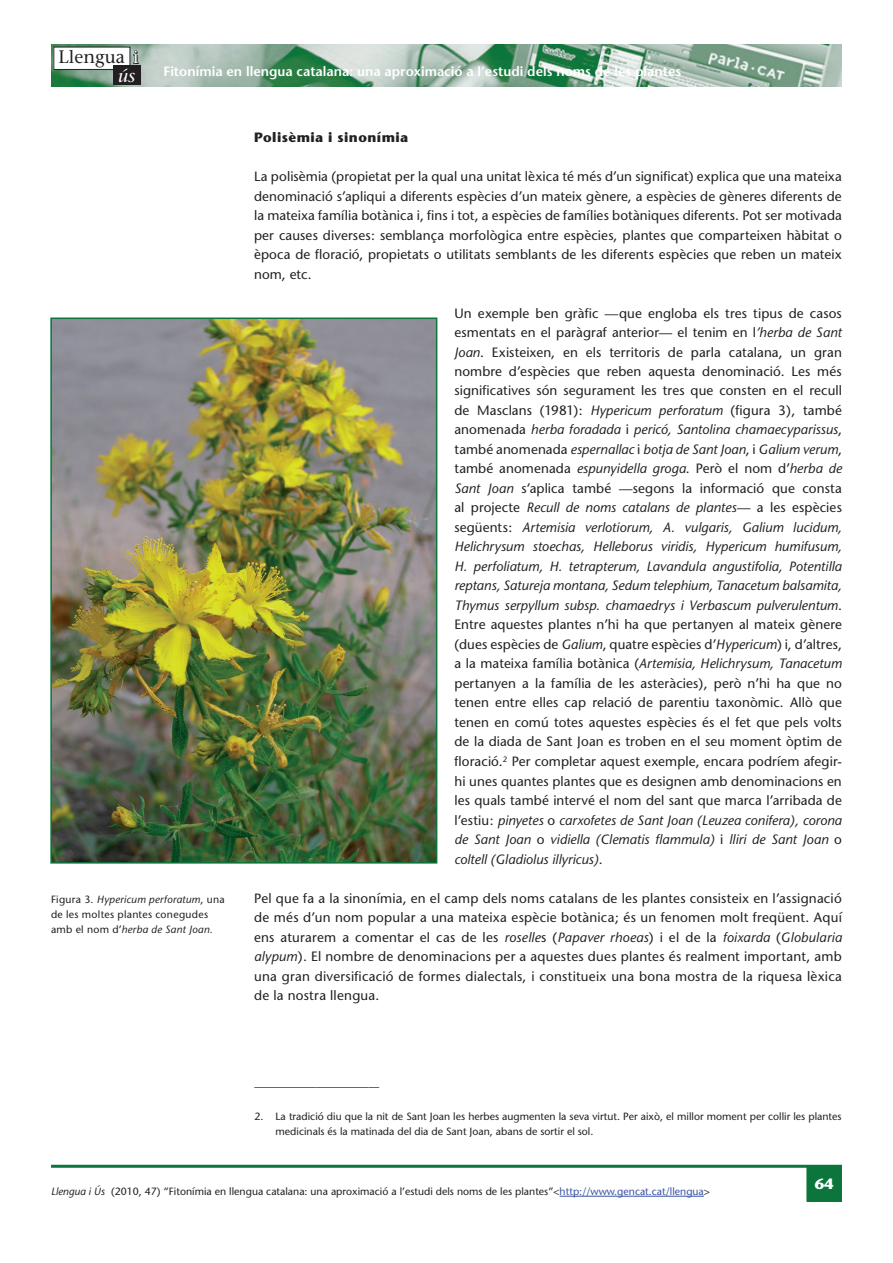
<style>
.page{position:relative;width:893px;height:1263px;background:#fff}
.page>*{position:absolute;margin:0;border:0;box-sizing:border-box;transform-origin:0 0}
.t1{font:18px/18.6px "Stone Serif";color:#231f20;text-align:right}
.t2{font:700 15px "Stone Sans";color:#fff}
.t3{font:13.5px/19.5px "Stone Sans";letter-spacing:.01em;color:#231f20;text-align:justify}
.t4{font:600 13.5px "Stone Sans";color:#fff}
.t5{font:700 13.5px "Stone Sans";letter-spacing:.035em;color:#231f20}
.t6{font:10.5px/15px "Stone Sans";color:#231f20}
.t7{font:10.5px/15px "Stone Sans";letter-spacing:.03em;color:#231f20}
.s1{color:#fff}
.s2{font-style:italic;color:#fff}
.s3{font-style:italic}
.s4{color:#3853a3}
</style>
<div class="page">
<img style="left:51px;top:44px;width:791px;height:43px">
<div style="left:807px;top:1167px;width:34px;height:34px;background:#0b753c"></div>
<div style="left:806px;top:1166px;width:36px;height:36px;border:2px solid #0b753c"></div>
<hr style="left:51px;top:1165px;width:791px;height:3px;background:#0b753c">
<hr style="left:560px;top:1196px;width:144px;height:1px;background:#3853a3">
<div style="left:54px;top:47px;width:76px;height:22px;background:#fff"></div>
<div style="left:53px;top:47px;width:77px;height:23px;border:1px solid #231f20"></div>
<svg style="left:133px;top:50px;width:5px;height:13px"></svg>
<div style="left:114px;top:66px;width:27px;height:19px;background:#231f20"></div>
<img style="left:53px;top:320px;width:381px;height:540px">
<div style="left:50px;top:317px;width:387px;height:546px;border:2px solid #0b753c"></div>
<h1 class="t1" style="left:59px;top:48px;width:81px">Llengua <span class="s1">i </span><span class="s2">ús</span></h1>
<p class="t4" style="left:163px;top:63px;width:519px">Fitonímia en llengua catalana: una aproximació a l’estudi dels noms de les plantes</p>
<p class="t7" style="left:51px;top:891px;width:175px">Figura 3. <span class="s3">Hypericum perforatum</span>, una de les moltes plantes conegudes amb el nom d’<span class="s3">herba de Sant Joan.</span></p>
<p class="t5" style="left:254px;top:129px;width:156px">Polisèmia i sinonímia</p>
<p class="t3" style="left:254px;top:167px;width:589px">La polisèmia (propietat per la qual una unitat lèxica té més d’un significat) explica que una mateixa denominació s’apliqui a diferents espècies d’un mateix gènere, a espècies de gèneres diferents de la mateixa família botànica i, fins i tot, a espècies de famílies botàniques diferents. Pot ser motivada per causes diverses: semblança morfològica entre espècies, plantes que comparteixen hàbitat o època de floració, propietats o utilitats semblants de les diferents espècies que reben un mateix nom, etc.</p>
<p class="t3" style="left:454px;top:303px;width:389px">Un exemple ben gràfic —que engloba els tres tipus de casos esmentats en el paràgraf anterior— el tenim en l<span class="s3">’herba de Sant Joan</span>. Existeixen, en els territoris de parla catalana, un gran nombre d’espècies que reben aquesta denominació. Les més significatives són segurament les tres que consten en el recull de Masclans (1981): <span class="s3">Hypericum perforatum</span> (figura 3), també anomenada <span class="s3">herba foradada</span> i <span class="s3">pericó, Santolina chamaecyparissus</span>, també anomenada <span class="s3">espernallac</span> i <span class="s3">botja de Sant Joan</span>, i <span class="s3">Galium verum</span>, també anomenada <span class="s3">espunyidella groga</span>. Però el nom d’<span class="s3">herba de Sant Joan</span> s’aplica també —segons la informació que consta al projecte <span class="s3">Recull de noms catalans de plantes</span>— a les espècies següents: <span class="s3">Artemisia verlotiorum, A. vulgaris, Galium lucidum, Helichrysum stoechas, Helleborus viridis, Hypericum humifusum, H. perfoliatum, H. tetrapterum, Lavandula angustifolia, Potentilla reptans, Satureja montana, Sedum telephium, Tanacetum balsamita, Thymus serpyllum subsp. chamaedrys i Verbascum pulverulentum</span>.<br>Entre aquestes plantes n’hi ha que pertanyen al mateix gènere (dues espècies de <span class="s3">Galium</span>, quatre espècies d’<span class="s3">Hypericum</span>) i, d’altres, a la mateixa família botànica (<span class="s3">Artemisia, Helichrysum, Tanacetum </span>pertanyen a la família de les asteràcies), però n’hi ha que no tenen entre elles cap relació de parentiu taxonòmic. Allò que tenen en comú totes aquestes espècies és el fet que pels volts de la diada de Sant Joan es troben en el seu moment òptim de floració.<sup>2</sup> Per completar aquest exemple, encara podríem afegir&shy;hi unes quantes plantes que es designen amb denominacions en les quals també intervé el nom del sant que marca l’arribada de l’estiu: <span class="s3">pinyetes</span> o <span class="s3">carxofetes de Sant Joan (Leuzea conifera), corona de Sant Joan</span> o <span class="s3">vidiella (Clematis flammula)</span> i <span class="s3">lliri de Sant Joan</span> o <span class="s3">coltell (Gladiolus illyricus)</span>.</p>
<p class="t3" style="left:254px;top:888px;width:589px">Pel que fa a la sinonímia, en el camp dels noms catalans de les plantes consisteix en l’assignació de més d’un nom popular a una mateixa espècie botànica; és un fenomen molt freqüent. Aquí ens aturarem a comentar el cas de les <span class="s3">roselle</span>s (<span class="s3">Papaver rhoeas</span>) i el de la <span class="s3">foixarda</span> (<span class="s3">Globularia alypum</span>). El nombre de denominacions per a aquestes dues plantes és realment important, amb una gran diversificació de formes dialectals, i constitueix una bona mostra de la riquesa lèxica de la nostra llengua.</p>
<p class="t6" style="left:254px;top:1079px;width:126px">————————————</p>
<p class="t6" style="left:276px;top:1109px;width:567px;text-indent:-21px">2. La tradició diu que la nit de Sant Joan les herbes augmenten la seva virtut. Per això, el millor moment per collir les plantes medicinals és la matinada del dia de Sant Joan, abans de sortir el sol.</p>
<p class="t6" style="left:51px;top:1184px;width:660px"><span class="s3">Llengua i Ús</span> (2010, 47) “Fitonímia en llengua catalana: una aproximació a l’estudi dels noms de les plantes”&lt;<span class="s4">http://www.gencat.cat/llengua</span>&gt;</p>
<p class="t2" style="left:815px;top:1174px;width:20px">64</p>
</div>
